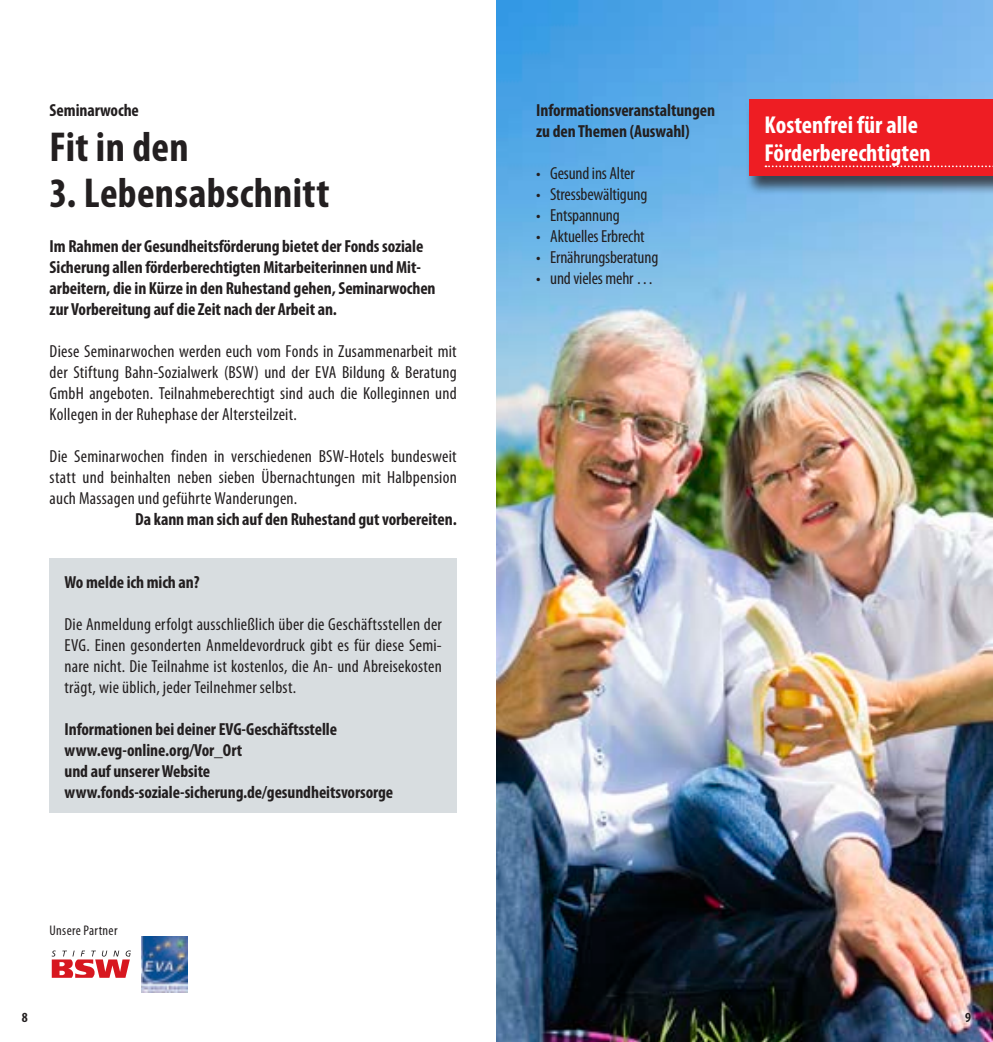
<style>
.page{position:relative;width:993px;height:1042px;background:#fff}
.page>*{position:absolute;margin:0;border:0;box-sizing:border-box;transform-origin:0 0}
._01_Headline_24_28{font:700 condensed 42px "Myriad Pro";letter-spacing:.005em;color:#231f20}
._07_Förderung_Head{font:700 condensed 24.5px/28px "Myriad Pro";color:#fff}
._03_Body{font:condensed 17.5px/21px "Myriad Pro";letter-spacing:.01em;color:#231f20;text-align:justify}
._03_Body_fett{font:700 condensed 17.5px/21px "Myriad Pro";letter-spacing:-.005em;color:#231f20}
._03_Body-2{font:condensed 17.5px "Myriad Pro";letter-spacing:-.01em;color:#231f20}
._03_Body-3{font:condensed 14px "Myriad Pro";letter-spacing:.02em;color:#231f20}
._09_Seitenzahl{font:700 condensed 14px "Myriad Pro";color:#231f20}
</style>
<div class="page">
<img style="left:496px;top:0;width:496px;height:1042px">
<div style="left:50px;top:559px;width:406px;height:254px;background:#d8dde0"></div>
<div style="left:744px;top:100px;width:248px;height:95px;background:#231f20;opacity:.75"></div>
<div style="left:749px;top:99px;width:243px;height:76px;background:#ee1d23"></div>
<svg style="left:765px;top:165px;width:228px;height:2px"></svg>
<svg style="left:52px;top:950px;width:79px;height:28px"></svg>
<img style="left:141px;top:936px;width:47px;height:56px">
<p class="_03_Body_fett" style="left:50px;top:99px;width:91px">Seminarwoche</p>
<p class="_01_Headline_24_28" style="left:50px;top:124px;width:140px">Fit in den</p>
<p class="_01_Headline_24_28" style="left:50px;top:169px;width:281px">3. Lebensabschnitt</p>
<p class="_03_Body_fett" style="left:50px;top:236px;width:387px">Im Rahmen der Gesundheitsförderung bietet der Fonds soziale Sicherung allen förderberechtigten Mitarbeiterinnen und Mit&shy;arbeitern, die in Kürze in den Ruhestand gehen, Seminarwochen zur Vorbereitung auf die Zeit nach der Arbeit an.</p>
<p class="_03_Body" style="left:50px;top:341px;width:408px">Diese Seminarwochen werden euch vom Fonds in Zusammenarbeit mit der Stiftung Bahn-Sozialwerk (BSW) und der EVA Bildung &amp; Beratung GmbH angeboten. Teilnahmeberechtigt sind auch die Kolleginnen und Kollegen in der Ruhephase der Altersteilzeit.</p>
<p class="_03_Body" style="left:50px;top:446px;width:408px">Die Seminarwochen finden in verschiedenen BSW-Hotels bundesweit statt und beinhalten neben sieben Übernachtungen mit Halbpension auch Massagen und geführte Wanderungen.</p>
<p class="_03_Body_fett" style="left:135px;top:509px;width:323px">Da kann man sich auf den Ruhestand gut vorbereiten.</p>
<p class="_03_Body_fett" style="left:64px;top:572px;width:137px">Wo melde ich mich an?</p>
<p class="_03_Body" style="left:64px;top:614px;width:379px">Die Anmeldung erfolgt ausschließlich über die Geschäftsstellen der EVG. Einen gesonderten Anmeldevordruck gibt es für diese Semi&shy;nare nicht. Die Teilnahme ist kostenlos, die An- und Abreisekosten trägt, wie üblich, jeder Teilnehmer selbst.</p>
<p class="_03_Body_fett" style="left:64px;top:719px;width:274px">Informationen bei deiner EVG-Geschäftsstelle</p>
<p class="_03_Body_fett" style="left:64px;top:740px;width:179px">www.evg-online.org/Vor_Ort und auf unserer Website</p>
<p class="_03_Body_fett" style="left:64px;top:782px;width:330px">www.fonds-soziale-sicherung.de/gesundheitsvorsorge</p>
<p class="_03_Body-3" style="left:50px;top:922px;width:69px">Unsere Partner</p>
<p class="_03_Body_fett" style="left:536px;top:99px;width:180px">Informationsveranstaltungen zu den Themen (Auswahl)</p>
<p class="_03_Body-2" style="left:536px;top:163px;width:100px">• Gesund ins Alter</p>
<p class="_03_Body-2" style="left:536px;top:184px;width:113px">• Stressbewältigung</p>
<p class="_03_Body-2" style="left:536px;top:205px;width:85px">• Entspannung</p>
<p class="_03_Body-2" style="left:536px;top:226px;width:110px">• Aktuelles Erbrecht</p>
<p class="_03_Body-2" style="left:536px;top:247px;width:124px">• Ernährungsberatung</p>
<p class="_03_Body-2" style="left:536px;top:268px;width:119px">• und vieles mehr …</p>
<p class="_07_Förderung_Head" style="left:764px;top:111px;width:167px">Kostenfrei für alle<br>Förderberechtigten</p>
<p class="_09_Seitenzahl" style="left:22px;top:1010px;width:7px">8</p>
<p class="_09_Seitenzahl" style="left:964px;top:1010px;width:7px">9</p>
</div>
